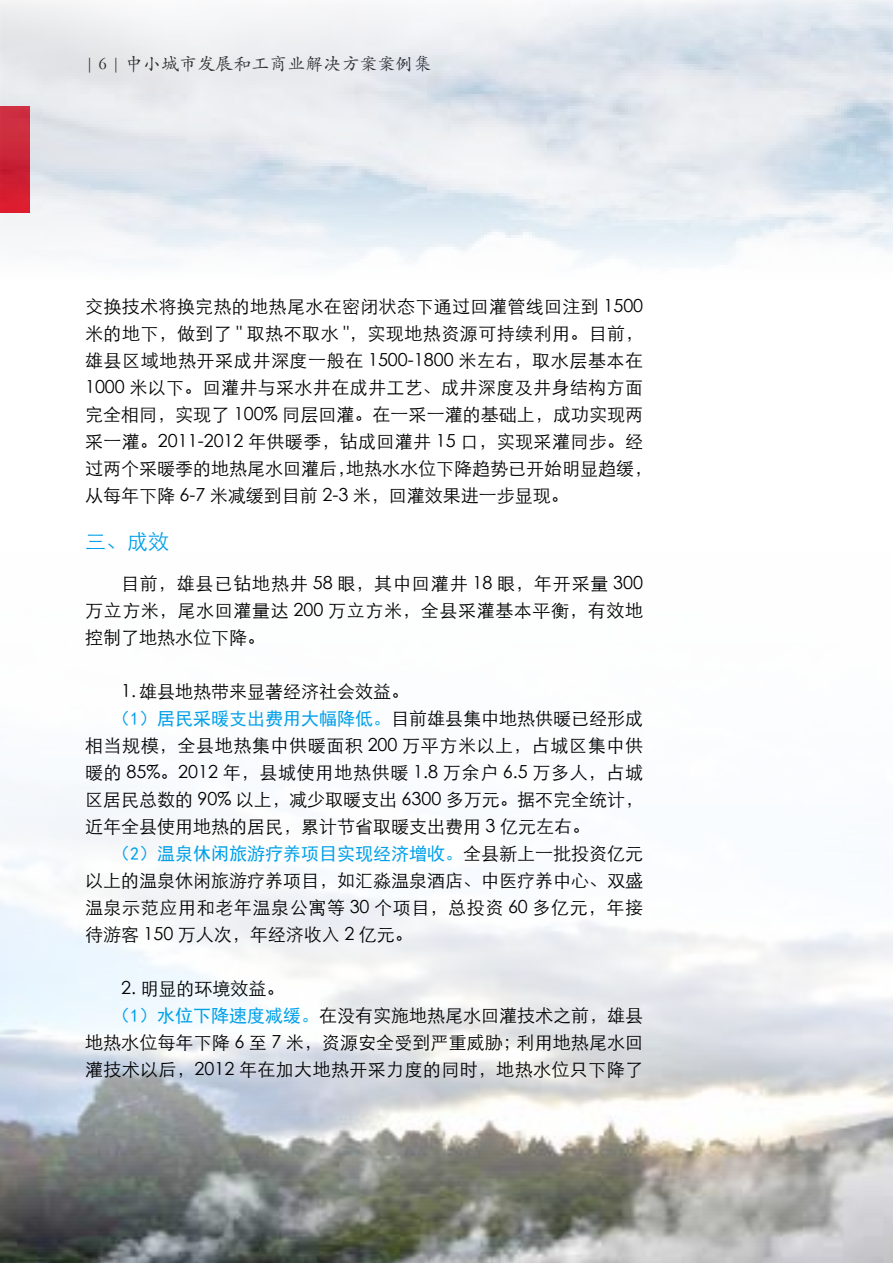
<style>
.page{position:relative;width:893px;height:1263px;background:#fff}
.page>*{position:absolute;margin:0;border:0;box-sizing:border-box;transform-origin:0 0}
.t1{font:21px "ST Xihei";color:#00a0e9}
.t2{font:18px/27px "ST Xihei";letter-spacing:.005em;color:#000;text-align:justify}
.t3{font:18px "Sim Hei";color:#00a0e9}
.t4{font:18px "ST Kaiti";color:#000}
.s1{font-family:"ST Xihei";color:#000}
.s2{font-family:"Sim Hei";color:#00a0e9}
</style>
<div class="page">
<div style="left:0;top:0;width:893px;height:286px;background:#fff;opacity:.75"></div>
<img style="left:0;top:785px;width:893px;height:478px">
<p class="t4" style="left:85px;top:51px;width:347px">| 6 | 中小城市发展和工商业解决方案案例集</p>
<p class="t2" style="left:85px;top:292px;width:569px;text-align:left">交换技术将换完热的地热尾水在密闭状态下通过回灌管线回注到 1500米的地下，做到了 " 取热不取水 "，实现地热资源可持续利用。目前，雄县区域地热开采成井深度一般在 1500-1800 米左右，取水层基本在1000 米以下。回灌井与采水井在成井工艺、成井深度及井身结构方面完全相同，实现了 100% 同层回灌。在一采一灌的基础上，成功实现两采一灌。2011-2012 年供暖季，钻成回灌井 15 口，实现采灌同步。经过两个采暖季的地热尾水回灌后，地热水水位下降趋势已开始明显趋缓，从每年下降 6-7 米减缓到目前 2-3 米，回灌效果进一步显现。</p>
<p class="t1" style="left:85px;top:525px;width:85px">三、成效</p>
<p class="t2" style="left:85px;top:569px;width:560px;text-indent:36px">目前，雄县已钻地热井 58 眼，其中回灌井 18 眼，年开采量 300万立方米，尾水回灌量达 200 万立方米，全县采灌基本平衡，有效地控制了地热水位下降。</p>
<p class="t2" style="left:121px;top:677px;width:289px">1. 雄县地热带来显著经济社会效益。</p>
<p class="t3" style="left:112px;top:710px;width:533px">（1）居民采暖支出费用大幅降低。<span class="s1">目前雄县集中地热供暖已经形成</span></p>
<p class="t2" style="left:85px;top:731px;width:560px">相当规模，全县地热集中供暖面积 200 万平方米以上，占城区集中供暖的 85%。2012 年，县城使用地热供暖 1.8 万余户 6.5 万多人，占城区居民总数的 90% 以上，减少取暖支出 6300 多万元。据不完全统计，近年全县使用地热的居民，累计节省取暖支出费用 3 亿元左右。</p>
<p class="t3" style="left:112px;top:845px;width:533px">（2）温泉休闲旅游疗养项目实现经济增收。<span class="s1">全县新上一批投资亿元</span></p>
<p class="t2" style="left:85px;top:866px;width:559px">以上的温泉休闲旅游疗养项目，如汇淼温泉酒店、中医疗养中心、双盛温泉示范应用和老年温泉公寓等 30 个项目，总投资 60 多亿元，年接待游客 150 万人次，年经济收入 2 亿元。</p>
<p class="t2" style="left:121px;top:974px;width:165px">2. 明显的环境效益。</p>
<p class="t2" style="left:112px;top:1001px;width:533px"><span class="s2">（1）水位下降速度减缓。</span>在没有实施地热尾水回灌技术之前，雄县</p>
<p class="t2" style="left:85px;top:1028px;width:560px">地热水位每年下降 6 至 7 米，资源安全受到严重威胁；利用地热尾水回</p>
<p class="t2" style="left:85px;top:1055px;width:559px">灌技术以后，2012 年在加大地热开采力度的同时，地热水位只下降了</p>
</div>
